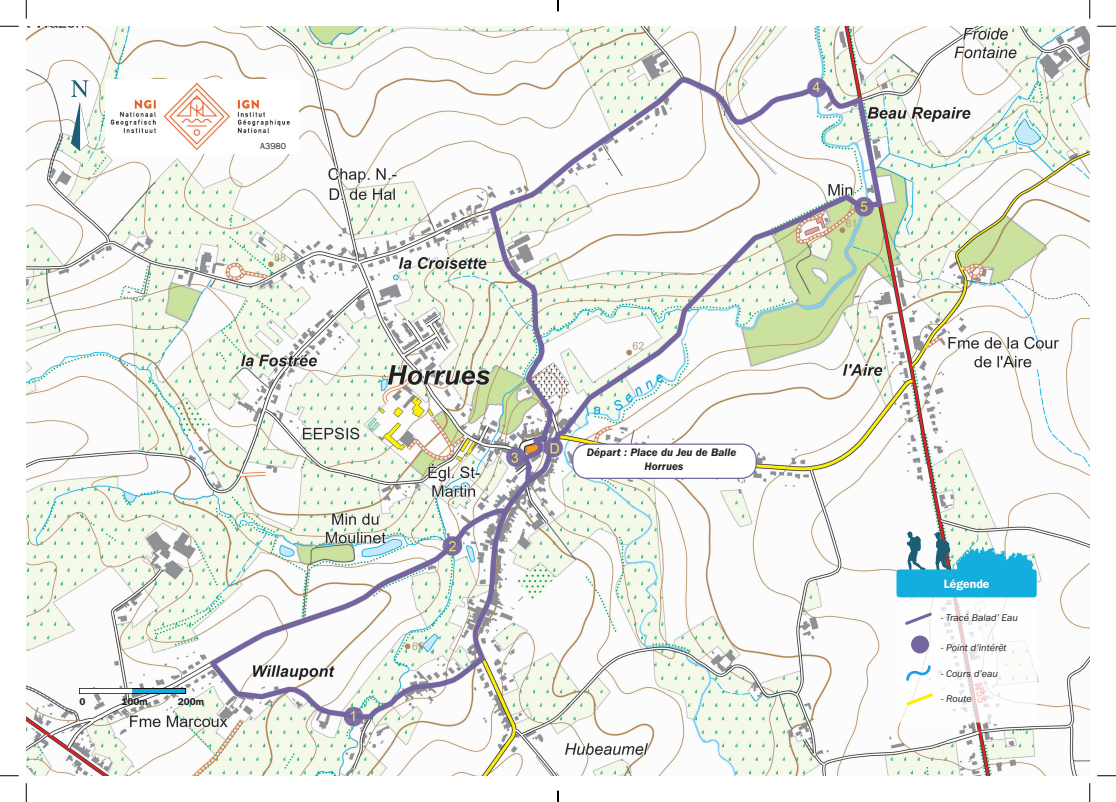
<style>
.page{position:relative;width:1116px;height:802px;background:#fff}
.page>*{position:absolute;margin:0;border:0;box-sizing:border-box;transform-origin:0 0}
.t1{font:600 12.12px "ITC Franklin Gothic Std";color:#fff}
.Texte{font:italic 600 11.25px "ITC Franklin Gothic Std";color:#231f20}
.t2{font:italic 10.12px "ITC Franklin Gothic Std";color:#231f20}
.t3{font:600 10px "ITC Franklin Gothic Std";color:#231f20}
.t4{font:8.75px "ITC Franklin Gothic Std";color:#231f20}
</style>
<div class="page">
<img style="left:26px;top:26px;width:1063px;height:750px">
<svg style="left:906px;top:532px;width:19px;height:37px"></svg>
<svg style="left:933px;top:532px;width:101px;height:37px"></svg>
<div style="left:896px;top:591px;width:140px;height:132px;background:#fff;border-radius:3px"></div>
<div style="left:896px;top:569px;width:140px;height:28px;background:#13aede;border-radius:3px"></div>
<div style="left:911px;top:635px;width:18px;height:18px;background:#75659f;border-radius:50%"></div>
<svg style="left:905px;top:610px;width:27px;height:17px"></svg>
<svg style="left:906px;top:664px;width:25px;height:18px"></svg>
<svg style="left:71px;top:80px;width:18px;height:71px"></svg>
<div style="left:573px;top:444px;width:183px;height:34px;background:#fff;border-radius:15px"></div>
<div style="left:572px;top:443px;width:184px;height:36px;border:1px solid #75659f;border-radius:15px"></div>
<svg style="left:79px;top:688px;width:107px;height:6px"></svg>
<hr style="left:80px;top:689px;width:52px;height:4px;background:#fff">
<svg style="left:906px;top:691px;width:27px;height:17px"></svg>
<img style="left:105px;top:79px;width:194px;height:75px">
<svg style="left:0;top:25px;width:19px;height:2px"></svg>
<svg style="left:1097px;top:25px;width:18px;height:2px"></svg>
<svg style="left:0;top:775px;width:19px;height:1px"></svg>
<svg style="left:1097px;top:775px;width:18px;height:1px"></svg>
<svg style="left:25px;top:0;width:2px;height:19px"></svg>
<svg style="left:25px;top:783px;width:2px;height:19px"></svg>
<svg style="left:1089px;top:0;width:1px;height:19px"></svg>
<svg style="left:1089px;top:783px;width:1px;height:19px"></svg>
<svg style="left:557px;top:0;width:2px;height:11px"></svg>
<svg style="left:557px;top:791px;width:2px;height:11px"></svg>
<p class="t4" style="left:260px;top:141px;width:27px">A3980</p>
<p class="t3" style="left:79px;top:696px;width:8px">0</p>
<p class="t3" style="left:121px;top:696px;width:28px">100m</p>
<p class="t3" style="left:178px;top:696px;width:28px">200m</p>
<p class="Texte" style="left:587px;top:446px;width:151px">Départ : Place du Jeu de Balle</p>
<p class="Texte" style="left:644px;top:459px;width:40px">Horrues</p>
<p class="t1" style="left:943px;top:576px;width:47px">Légende</p>
<p class="t2" style="left:941px;top:612px;width:79px">- Tracé Balad’ Eau</p>
<p class="t2" style="left:941px;top:642px;width:67px">- Point d’intérêt</p>
<p class="t2" style="left:941px;top:668px;width:59px">- Cours d’eau</p>
<p class="t2" style="left:941px;top:693px;width:32px">- Route</p>
</div>
